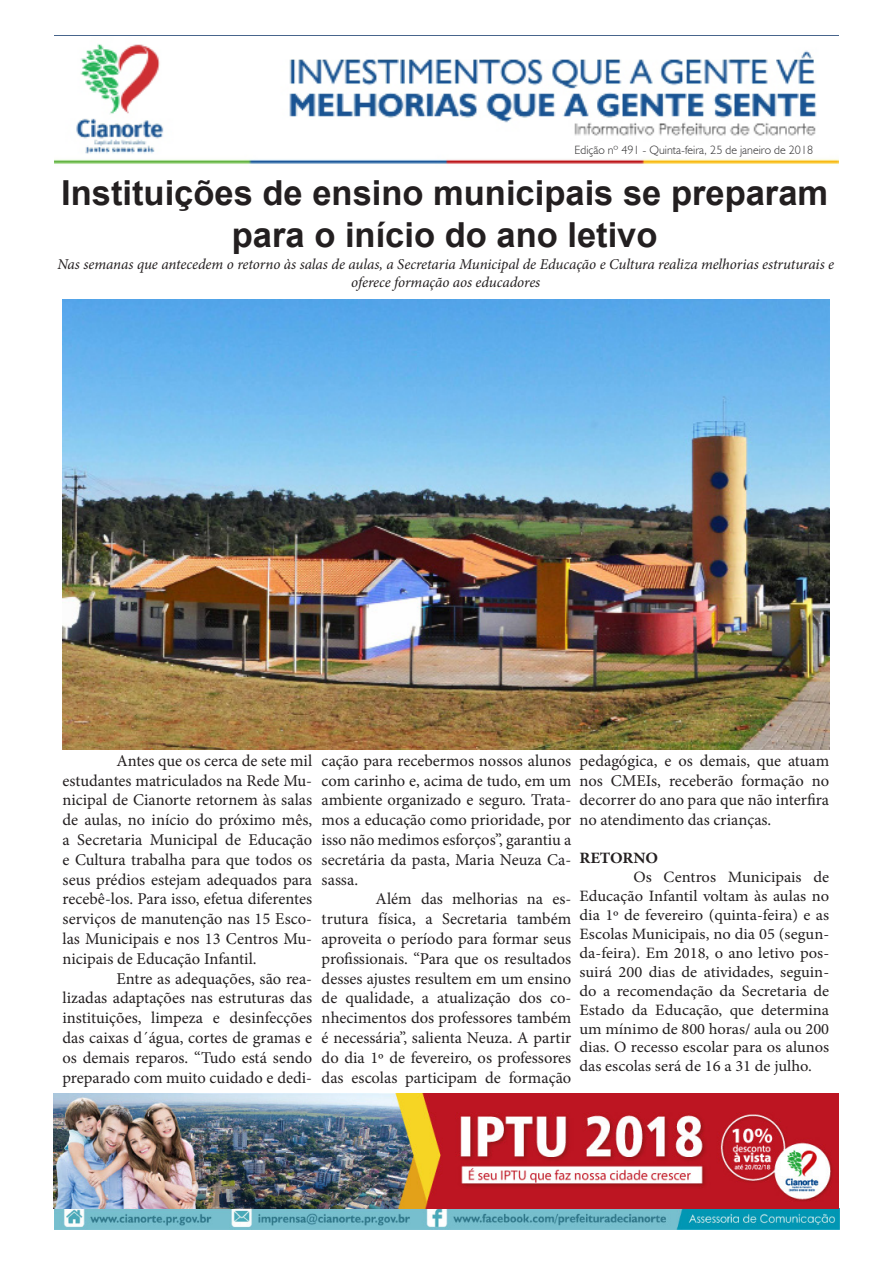
<style>
.page{position:relative;width:893px;height:1263px;background:#fff}
.page>*{position:absolute;margin:0;border:0;box-sizing:border-box;transform-origin:0 0}
.t1{font:700 34.5px/41.4px "Arial";color:#231f20;text-align:center}
.t2{font:16.5px/19.8px "Minion Pro";color:#231f20;text-align:justify}
.t3{font:15.75px/18.9px "Minion Pro";color:#231f20;text-align:justify;scale:1.05 1}
.t4{font:700 15.75px "Minion Pro";letter-spacing:-.005em;color:#231f20;scale:1.05 1}
.t5{font:italic 15px/18px "Minion Pro";letter-spacing:-.005em;color:#231f20;text-align:center}
.t6{font:300 12px "Humanist 521 BT";color:#363536}
</style>
<div class="page">
<img style="left:53px;top:1093px;width:786px;height:137px">
<img style="left:54px;top:44px;width:785px;height:120px">
<img style="left:63px;top:300px;width:766px;height:449px">
<p class="t6" style="left:575px;top:142px;width:240px">Edição nº 491 - Quinta-feira, 25 de janeiro de 2018</p>
<p class="t1" style="left:61px;top:173px;width:768px">Instituições de ensino municipais se preparam para o início do ano letivo</p>
<p class="t5" style="left:57px;top:255px;width:778px">Nas semanas que antecedem o retorno às salas de aulas, a Secretaria Municipal de Educação e Cultura realiza melhorias estruturais e oferece formação aos educadores</p>
<p class="t2" style="left:63px;top:751px;width:251px;text-indent:54px">Antes que os cerca de sete mil estudantes matriculados na Rede Mu&shy;nicipal de Cianorte retornem às salas de aulas, no início do próximo mês, a Secretaria Municipal de Educação e Cultura trabalha para que todos os seus prédios estejam adequados para recebê-los. Para isso, efetua diferentes serviços de manutenção nas 15 Esco&shy;las Municipais e nos 13 Centros Mu&shy;nicipais de Educação Infantil.</p>
<p class="t2" style="left:63px;top:968px;width:251px;text-indent:54px">Entre as adequações, são rea&shy;lizadas adaptações nas estruturas das instituições, limpeza e desinfecções das caixas d´água, cortes de gramas e os demais reparos. “Tudo está sendo preparado com muito cuidado e dedi-</p>
<p class="t2" style="left:322px;top:751px;width:251px">cação para recebermos nossos alunos com carinho e, acima de tudo, em um ambiente organizado e seguro. Trata&shy;mos a educação como prioridade, por isso não medimos esforços”, garantiu a secretária da pasta, Maria Neuza Ca&shy;sassa.</p>
<p class="t2" style="left:322px;top:889px;width:251px;text-indent:54px">Além das melhorias na es&shy;trutura física, a Secretaria também aproveita o período para formar seus profissionais. “Para que os resultados desses ajustes resultem em um ensino de qualidade, a atualização dos co&shy;nhecimentos dos professores também é necessária”, salienta Neuza. A partir do dia 1º de fevereiro, os professores das escolas participam de formação</p>
<p class="t2" style="left:579px;top:751px;width:251px">pedagógica, e os demais, que atuam nos CMEIs, receberão formação no decorrer do ano para que não interfira no atendimento das crianças.</p>
<p class="t4" style="left:579px;top:847px;width:76px">RETORNO</p>
<p class="t3" style="left:579px;top:867px;width:239px;text-indent:54px">Os Centros Municipais de Educação Infantil voltam às aulas no dia 1º de fevereiro (quinta-feira) e as Escolas Municipais, no dia 05 (segun&shy;da-feira). Em 2018, o ano letivo pos&shy;suirá 200 dias de atividades, seguin&shy;do a recomendação da Secretaria de Estado da Educação, que determina um mínimo de 800 horas/ aula ou 200 dias. O recesso escolar para os alunos das escolas será de 16 a 31 de julho.</p>
</div>
